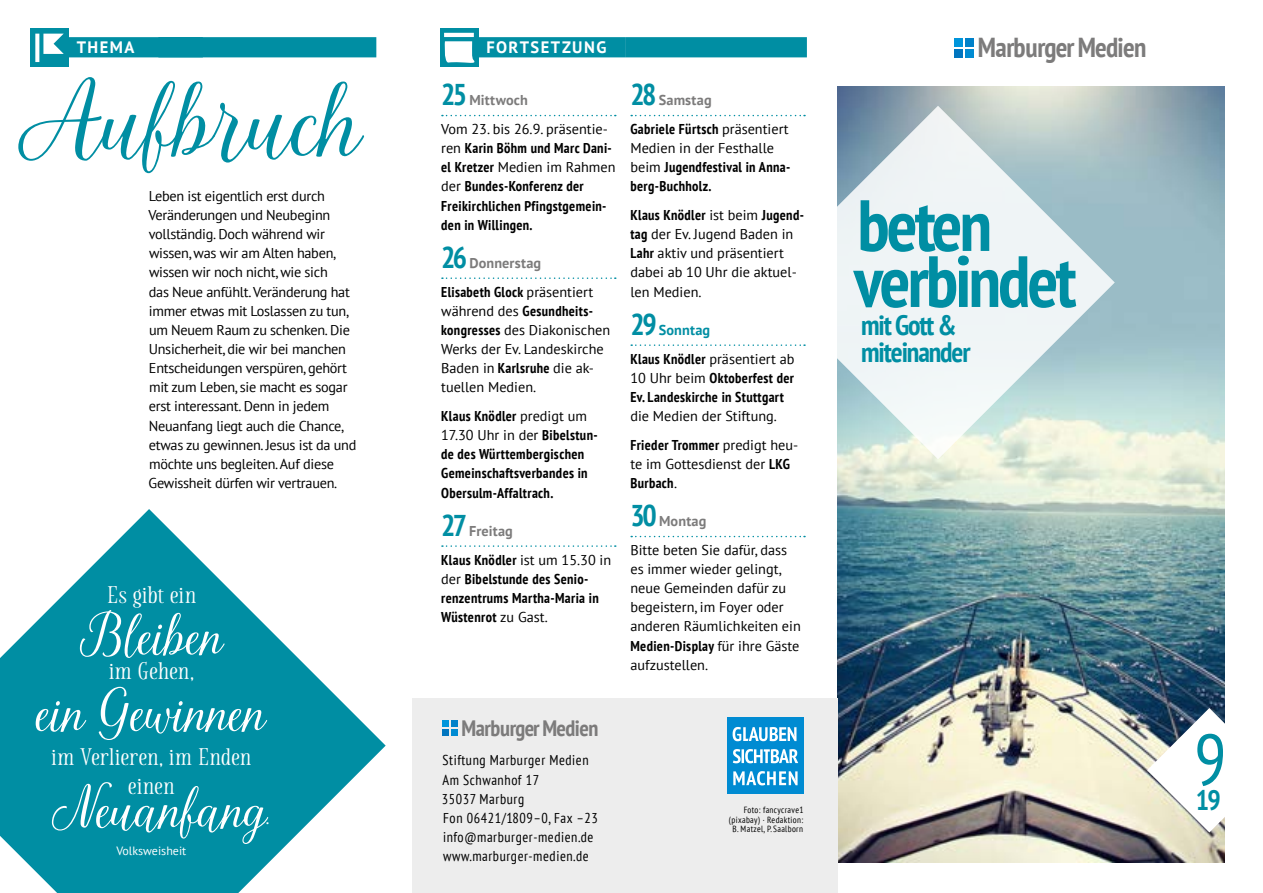
<style>
.page{position:relative;width:1263px;height:893px;background:#fff}
.page>*{position:absolute;margin:0;border:0;box-sizing:border-box;transform-origin:0 0}
.t1{font:94.8px "LP Script Casual";color:#008ea3}
.t2{font:700 condensed 72.45px/56.1px "PT Sans";letter-spacing:-.04em;color:#008ea3}
.t3{font:condensed 72.45px "PT Sans";color:#008ea3}
.t4{font:54px "LP Script Casual";letter-spacing:-.005em;color:#fff}
.t5{font:700 condensed 28.05px/27px "PT Sans";letter-spacing:-.04em;color:#008ea3}
.t6{font:700 condensed 27.45px "PT Sans";letter-spacing:-.025em;color:#7c7b7b}
.t7{font:24px/28.7px "LP Serif";letter-spacing:-.005em;color:#fff;text-align:center}
.t8{font:700 condensed 22.2px "PT Sans";letter-spacing:-.025em;color:#7c7b7b}
.t9{font:700 16.5px "PT Sans";letter-spacing:.085em;color:#fff}
.t10{font:14.25px/19.2px "PT Sans";color:#000}
.t11{font:700 condensed 14.25px/19.2px "PT Sans";letter-spacing:.025em;color:#000}
.t12{font:14.25px/19.2px "PT Sans";letter-spacing:-.02em;color:#000}
.t13{font:condensed 14.25px/19.2px "PT Sans";letter-spacing:.04em;color:#000}
.t14{font:12px "PT Sans";color:#fff}
.t15{font:condensed 9px/9.6px "PT Sans";letter-spacing:.04em;color:#000;text-align:right}
.s1{font-weight:700;font-stretch:condensed;font-size:30px;color:#008ea3}
.s2{font-weight:700;color:#7c7b7b}
.s3{font-weight:400;font-stretch:normal}
.s4{font-size:30px;color:#008ea3}
.s5{font-stretch:normal;color:#7c7b7b}
.s6{font-weight:700;font-stretch:condensed}
.s7{font-weight:700;color:#008ea3}
</style>
<div class="page">
<img style="left:838px;top:86px;width:387px;height:776px">
<svg style="left:805px;top:106px;width:310px;height:353px;fill:#eff4f6"></svg>
<div style="left:965px;top:38px;width:8px;height:8px;background:#0081c9"></div>
<div style="left:954px;top:38px;width:9px;height:8px;background:#0095db"></div>
<div style="left:954px;top:49px;width:9px;height:8px;background:#0075bf"></div>
<div style="left:965px;top:49px;width:8px;height:8px;background:#008bd2"></div>
<svg style="left:0;top:509px;width:386px;height:384px;fill:#008ea3"></svg>
<div style="left:158px;top:37px;width:218px;height:20px;background:#008ea3"></div>
<div style="left:625px;top:37px;width:182px;height:20px;background:#008ea3"></div>
<div style="left:412px;top:699px;width:426px;height:194px;background:#ededed"></div>
<div style="left:727px;top:718px;width:77px;height:76px;background:#008bd2"></div>
<svg style="left:733px;top:771px;width:64px;height:14px"></svg>
<svg style="left:733px;top:749px;width:65px;height:14px"></svg>
<svg style="left:733px;top:727px;width:63px;height:14px"></svg>
<div style="left:451px;top:720px;width:7px;height:7px;background:#0081c9"></div>
<div style="left:442px;top:720px;width:7px;height:7px;background:#0095db"></div>
<div style="left:442px;top:729px;width:7px;height:7px;background:#0075bf"></div>
<div style="left:451px;top:729px;width:7px;height:7px;background:#008bd2"></div>
<svg style="left:1147px;top:708px;width:78px;height:124px"></svg>
<div style="left:65px;top:37px;width:138px;height:20px;background:#008ea3"></div>
<div style="left:440px;top:29px;width:38px;height:38px;background:linear-gradient(to right,#008ea3,#008ea3)"></div>
<svg style="left:443px;top:33px;width:35px;height:33px"></svg>
<div style="left:477px;top:37px;width:148px;height:20px;background:#008ea3"></div>
<div style="left:30px;top:29px;width:39px;height:38px;background:#008ea3"></div>
<svg style="left:35px;top:34px;width:29px;height:28px"></svg>
<svg style="left:442px;top:115px;width:174px;height:1px"></svg>
<svg style="left:442px;top:277px;width:174px;height:2px"></svg>
<svg style="left:442px;top:545px;width:174px;height:2px"></svg>
<svg style="left:631px;top:115px;width:174px;height:1px"></svg>
<svg style="left:631px;top:344px;width:174px;height:2px"></svg>
<svg style="left:631px;top:536px;width:174px;height:1px"></svg>
<p class="t9" style="left:77px;top:36px;width:59px">THEMA</p>
<p class="t9" style="left:486px;top:36px;width:121px">FORTSETZUNG</p>
<p class="t10" style="left:441px;top:86px;width:168px;line-height:28.7px"><span class="s1">25</span> <span class="s2">Mittwoch<br></span>Vom 23. bis 26.9. präsentie-</p>
<p class="t11" style="left:441px;top:138px;width:176px"><span class="s3">ren</span> Karin Böhm und Marc Dani&shy;el Kretzer <span class="s3">Medien im Rahmen der</span> Bundes-Konferenz der<br>Freikirchlichen Pfingstgemein&shy;den in Willingen.</p>
<p class="t11" style="left:441px;top:248px;width:154px;line-height:28.7px"><span class="s4">26</span> <span class="s5">Donnerstag<br></span>Elisabeth Glock <span class="s3">präsentiert</span></p>
<p class="t10" style="left:441px;top:301px;width:171px">während des <span class="s6">Gesundheits&shy;kongresses</span> des Diakonischen<br>Werks der Ev. Landeskirche<br>Baden in <span class="s6">Karlsruhe</span> die ak&shy;tuellen Medien.</p>
<p class="t11" style="left:441px;top:406px;width:158px">Klaus Knödler <span class="s3">predigt um<br>17.30 Uhr in der</span> Bibelstun&shy;de des Württembergischen<br>Gemeinschaftsverbandes in<br>Obersulm-Affaltrach.</p>
<p class="t11" style="left:441px;top:516px;width:171px;line-height:28.7px"><span class="s4">27</span> <span class="s5">Freitag<br></span>Klaus Knödler <span class="s3">ist um 15.30 in</span></p>
<p class="t11" style="left:441px;top:569px;width:159px"><span class="s3">der</span> Bibelstunde des Senio&shy;renzentrums Martha-Maria in<br>Wüstenrot <span class="s3">zu Gast.</span></p>
<h1 class="t1" style="left:20px;top:59px;width:344px">Aufbruch</h1>
<p class="t12" style="left:149px;top:186px;width:209px">Leben ist eigentlich erst durch<br>Veränderungen und Neubeginn vollständig. Doch während wir wissen, was wir am Alten haben, wissen wir noch nicht, wie sich<br>das Neue anfühlt. Veränderung hat immer etwas mit Loslassen zu tun, um Neuem Raum zu schenken. Die<br>Unsicherheit, die wir bei manchen<br>Entscheidungen verspüren, gehört mit zum Leben, sie macht es sogar erst interessant. Denn in jedem<br>Neuanfang liegt auch die Chance, etwas zu gewinnen. Jesus ist da und möchte uns begleiten. Auf diese<br>Gewissheit dürfen wir vertrauen.</p>
<h3 class="t7" style="left:106px;top:581px;width:92px">Es gibt ein</h3>
<h3 class="t4" style="left:79px;top:600px;width:146px">Bleiben</h3>
<h3 class="t7" style="left:109px;top:658px;width:87px">im Gehen,</h3>
<h3 class="t4" style="left:37px;top:677px;width:231px">ein Gewinnen</h3>
<h3 class="t7" style="left:51px;top:744px;width:202px">im Verlieren, im Enden einen</h3>
<h3 class="t8" style="left:461px;top:713px;width:138px">Marburger Medien</h3>
<p class="t13" style="left:442px;top:750px;width:158px">Stiftung Marburger Medien<br>Am Schwanhof 17<br>35037 Marburg<br>Fon 06421/1809–0, Fax –23 info@marburger-medien.de www.marburger-medien.de</p>
<h3 class="t4" style="left:50px;top:774px;width:219px">Neuanfang</h3>
<h3 class="t7" style="left:266px;top:803px;width:5px">.</h3>
<p class="t14" style="left:116px;top:843px;width:71px">Volksweisheit</p>
<p class="t11" style="left:630px;top:86px;width:160px;line-height:28.7px"><span class="s4">28</span> <span class="s5">Samstag<br></span>Gabriele Fürtsch <span class="s3">präsentiert</span></p>
<p class="t11" style="left:630px;top:138px;width:160px"><span class="s3">Medien in der Festhalle beim</span> Jugendfestival in Anna&shy;berg-Buchholz.</p>
<p class="t10" style="left:630px;top:205px;width:175px"><span class="s6">Klaus Knödler</span> ist beim <span class="s6">Jugend&shy;tag</span> der Ev. Jugend Baden in<br><span class="s6">Lahr</span> aktiv und präsentiert dabei ab 10 Uhr die aktuel&shy;len Medien.</p>
<p class="t10" style="left:630px;top:315px;width:166px;line-height:28.7px"><span class="s1">29</span> <span class="s7">Sonntag<br></span><span class="s6">Klaus Knödler</span> präsentiert ab</p>
<p class="t11" style="left:630px;top:368px;width:165px"><span class="s3">10 Uhr beim</span> Oktoberfest der<br>Ev. Landeskirche in Stuttgart</p>
<p class="t10" style="left:630px;top:401px;width:169px;line-height:28.7px">die Medien der Stiftung.<br><span class="s6">Frieder Trommer</span> predigt heu-</p>
<p class="t10" style="left:630px;top:454px;width:161px">te im Gottesdienst der <span class="s6">LKG<br>Burbach</span>.</p>
<p class="t10" style="left:630px;top:507px;width:158px;line-height:28.7px"><span class="s1">30</span> <span class="s2">Montag<br></span>Bitte beten Sie dafür, dass</p>
<p class="t10" style="left:630px;top:559px;width:172px">es immer wieder gelingt, neue Gemeinden dafür zu begeistern, im Foyer oder anderen Räumlichkeiten ein<br><span class="s6">Medien-Display</span> für ihre Gäste aufzustellen.</p>
<p class="t15" style="left:729px;top:805px;width:76px">Foto: fancycrave1 (pixabay) · Redaktion:<br>B. Matzel, P.Saalborn</p>
<h3 class="t6" style="left:978px;top:29px;width:170px">Marburger Medien</h3>
<h2 class="t2" style="left:854px;top:196px;width:224px">beten verbindet</h2>
<h3 class="t5" style="left:861px;top:311px;width:111px">mit Gott &amp; miteinander</h3>
<h2 class="t3" style="left:1194px;top:713px;width:34px">9</h2>
<h3 class="t5" style="left:1196px;top:786px;width:27px">19</h3>
</div>
